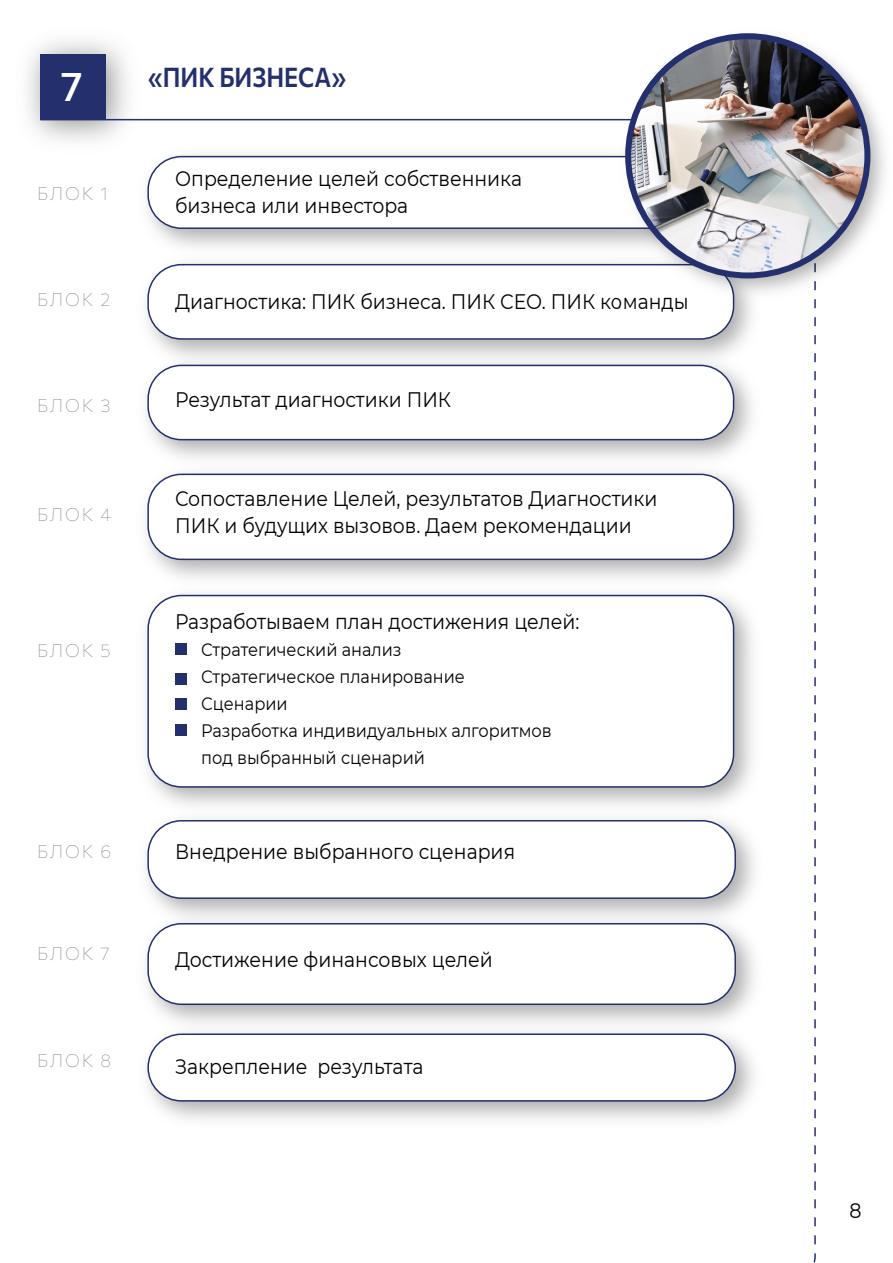
<style>
.page{position:relative;width:893px;height:1263px;background:#fff}
.page>*{position:absolute;margin:0;border:0;box-sizing:border-box;transform-origin:0 0}
.t1{font:500 40.8px "Commissioner";color:#fff}
.t2{font:600 27px "Commissioner";color:#24306e;scale:.88 1}
.t3{font:21px/27px "Montserrat";color:#000;scale:.9 1}
.t4{font:18px/27px "Montserrat";color:#000;scale:.9 1}
.t5{font:100 18px "Commissioner";letter-spacing:.1em;color:#939292}
</style>
<div class="page">
<img style="left:147px;top:154px;width:467px;height:93px">
<div style="left:148px;top:157px;width:650px;height:71px;background:#fff;border-radius:33px"></div>
<div style="left:147px;top:156px;width:651px;height:73px;border:2px solid #24306e;border-radius:33px"></div>
<div style="left:40px;top:54px;width:66px;height:66px;background:#24306e"></div>
<img style="left:146px;top:374px;width:606px;height:82px">
<div style="left:148px;top:365px;width:586px;height:75px;background:#fff;border-radius:33px"></div>
<div style="left:147px;top:365px;width:587px;height:75px;border:2px solid #24306e;border-radius:33px"></div>
<img style="left:146px;top:456px;width:607px;height:121px">
<div style="left:148px;top:474px;width:586px;height:85px;background:#fff;border-radius:33px"></div>
<div style="left:147px;top:474px;width:587px;height:86px;border:2px solid #24306e;border-radius:33px"></div>
<img style="left:146px;top:822px;width:609px;height:84px">
<div style="left:148px;top:821px;width:587px;height:77px;background:#fff;border-radius:33px"></div>
<div style="left:147px;top:820px;width:589px;height:79px;border:2px solid #24306e;border-radius:33px"></div>
<img style="left:146px;top:577px;width:607px;height:245px">
<div style="left:148px;top:595px;width:586px;height:192px;background:#fff;border-radius:33px"></div>
<div style="left:147px;top:595px;width:587px;height:193px;border:2px solid #24306e;border-radius:33px"></div>
<img style="left:146px;top:247px;width:606px;height:127px">
<div style="left:148px;top:265px;width:586px;height:74px;background:#fff;border-radius:33px"></div>
<div style="left:147px;top:264px;width:587px;height:76px;border:2px solid #24306e;border-radius:33px"></div>
<img style="left:146px;top:906px;width:609px;height:110px">
<div style="left:148px;top:924px;width:587px;height:80px;background:#fff;border-radius:33px"></div>
<div style="left:147px;top:923px;width:589px;height:82px;border:2px solid #24306e;border-radius:33px"></div>
<img style="left:147px;top:1016px;width:607px;height:104px">
<div style="left:148px;top:1034px;width:587px;height:67px;background:#fff;border-radius:33px"></div>
<div style="left:147px;top:1033px;width:589px;height:68px;border:2px solid #24306e;border-radius:33px"></div>
<div style="left:176px;top:643px;width:11px;height:12px;background:#24306e"></div>
<div style="left:176px;top:673px;width:11px;height:11px;background:#24306e"></div>
<div style="left:176px;top:698px;width:11px;height:11px;background:#24306e"></div>
<div style="left:176px;top:724px;width:11px;height:12px;background:#24306e"></div>
<hr style="left:40px;top:119px;width:781px;height:1px;background:#24306e">
<img style="left:614px;top:33px;width:271px;height:274px">
<img style="left:628px;top:36px;width:239px;height:239px;border-radius:120px">
<div style="left:625px;top:33px;width:245px;height:245px;border:6px solid #24306e;border-radius:50%"></div>
<h1 class="t1" style="left:61px;top:55px;width:23px">7</h1>
<p class="t5" style="left:37px;top:179px;width:72px">БЛОК 1</p>
<p class="t5" style="left:37px;top:285px;width:75px">БЛОК 2</p>
<p class="t5" style="left:37px;top:391px;width:75px">БЛОК 3</p>
<p class="t5" style="left:37px;top:500px;width:75px">БЛОК 4</p>
<p class="t5" style="left:37px;top:637px;width:75px">БЛОК 5</p>
<p class="t5" style="left:37px;top:838px;width:76px">БЛОК 6</p>
<p class="t5" style="left:37px;top:939px;width:74px">БЛОК 7</p>
<p class="t5" style="left:37px;top:1046px;width:76px">БЛОК 8</p>
<p class="t2" style="left:148px;top:56px;width:226px">«ПИК БИЗНЕСА»</p>
<p class="t3" style="left:175px;top:164px;width:387px">Определение целей собственника бизнеса или инвестора</p>
<p class="t3" style="left:175px;top:288px;width:572px">Диагностика: ПИК бизнеса. ПИК СЕО. ПИК команды</p>
<p class="t3" style="left:175px;top:385px;width:308px">Результат диагностики ПИК</p>
<p class="t3" style="left:175px;top:485px;width:538px">Сопоставление Целей, результатов Диагностики<br>ПИК и будущих вызовов. Даем рекомендации</p>
<p class="t3" style="left:175px;top:607px;width:451px">Разработываем план достижения целей:</p>
<p class="t4" style="left:201px;top:636px;width:391px">Стратегический анализ<br>Стратегическое планирование<br>Сценарии<br>Разработка индивидуальных алгоритмов под выбранный сценарий</p>
<p class="t3" style="left:175px;top:837px;width:379px">Внедрение выбранного сценария</p>
<p class="t3" style="left:175px;top:945px;width:354px">Достижение финансовых целей</p>
<p class="t3" style="left:175px;top:1052px;width:278px">Закрепление результата</p>
<p class="t3" style="left:849px;top:1197px;width:15px">8</p>
</div>
